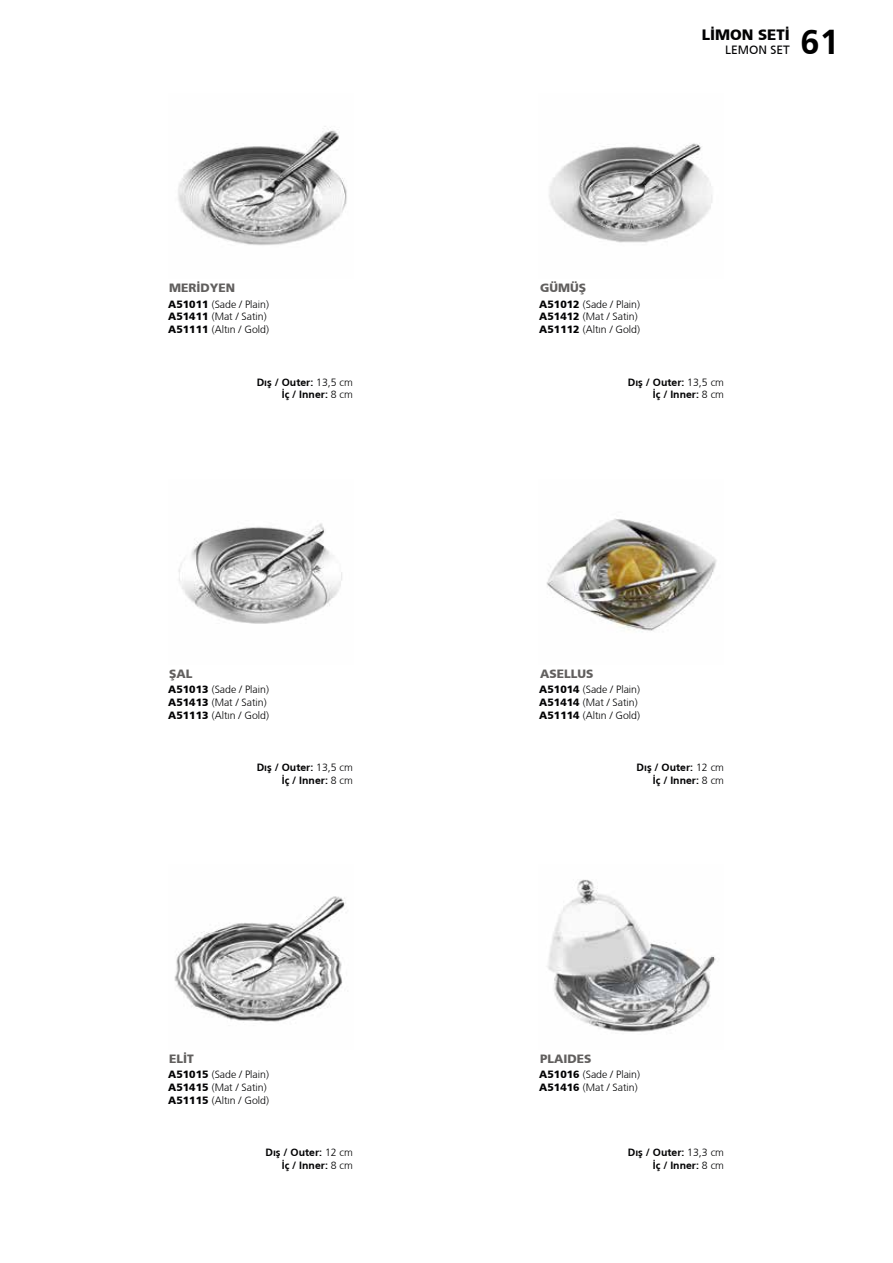
<style>
.page{position:relative;width:893px;height:1263px;background:#fff}
.page>*{position:absolute;margin:0;border:0;box-sizing:border-box;transform-origin:0 0}
.t1{font:700 34.5px "Frutiger CE";color:#000}
.t2{font:900 15px "Frutiger CE";color:#020203}
.t3{font:900 12px "Frutiger CE";color:#615f5e}
.t4{font:12px "Frutiger CE";color:#020203}
.t5{font:300 10.5px/12.6px "Frutiger CE";color:#020203}
.t6{font:700 10.5px/12.6px "Frutiger CE";color:#020203;text-align:right}
.s1{font-weight:900}
.s2{font-weight:300}
</style>
<div class="page">
<img style="left:547px;top:879px;width:169px;height:153px">
<img style="left:174px;top:896px;width:172px;height:126px">
<img style="left:546px;top:518px;width:171px;height:113px">
<img style="left:178px;top:523px;width:164px;height:101px">
<img style="left:549px;top:143px;width:163px;height:100px">
<img style="left:178px;top:126px;width:169px;height:120px">
<h2 class="t2" style="left:702px;top:26px;width:89px">LİMON SETİ</h2>
<p class="t4" style="left:725px;top:43px;width:66px">LEMON SET</p>
<h1 class="t1" style="left:801px;top:21px;width:40px">61</h1>
<p class="t3" style="left:169px;top:281px;width:68px">MERİDYEN</p>
<p class="t5" style="left:168px;top:298px;width:102px"><span class="s1">A51011</span> (Sade / Plain)<br><span class="s1">A51411</span> (Mat / Satin)<br><span class="s1">A51111</span> (Altın / Gold)</p>
<p class="t3" style="left:540px;top:281px;width:47px">GÜMÜŞ</p>
<p class="t5" style="left:539px;top:298px;width:102px"><span class="s1">A51012</span> (Sade / Plain)<br><span class="s1">A51412</span> (Mat / Satin)<br><span class="s1">A51112</span> (Altın / Gold)</p>
<p class="t6" style="left:257px;top:375px;width:98px">Dış / Outer: <span class="s2">13,5 cm<br></span>İç / Inner: <span class="s2">8 cm</span></p>
<p class="t6" style="left:628px;top:375px;width:98px">Dış / Outer: <span class="s2">13,5 cm<br></span>İç / Inner: <span class="s2">8 cm</span></p>
<p class="t3" style="left:169px;top:667px;width:25px">ŞAL</p>
<p class="t5" style="left:168px;top:683px;width:102px"><span class="s1">A51013</span> (Sade / Plain)<br><span class="s1">A51413</span> (Mat / Satin)<br><span class="s1">A51113</span> (Altın / Gold)</p>
<p class="t3" style="left:540px;top:667px;width:55px">ASELLUS</p>
<p class="t5" style="left:539px;top:683px;width:102px"><span class="s1">A51014</span> (Sade / Plain)<br><span class="s1">A51414</span> (Mat / Satin)<br><span class="s1">A51114</span> (Altın / Gold)</p>
<p class="t6" style="left:257px;top:761px;width:98px">Dış / Outer: <span class="s2">13,5 cm<br></span>İç / Inner: <span class="s2">8 cm</span></p>
<p class="t6" style="left:636px;top:761px;width:89px">Dış / Outer: <span class="s2">12 cm<br></span>İç / Inner: <span class="s2">8 cm</span></p>
<p class="t3" style="left:169px;top:1051px;width:26px">ELİT</p>
<p class="t5" style="left:168px;top:1068px;width:102px"><span class="s1">A51015</span> (Sade / Plain)<br><span class="s1">A51415</span> (Mat / Satin)<br><span class="s1">A51115</span> (Altın / Gold)</p>
<p class="t3" style="left:540px;top:1051px;width:53px">PLAIDES</p>
<p class="t5" style="left:539px;top:1068px;width:102px"><span class="s1">A51016</span> (Sade / Plain)<br><span class="s1">A51416</span> (Mat / Satin)</p>
<p class="t6" style="left:265px;top:1146px;width:89px">Dış / Outer: <span class="s2">12 cm<br></span>İç / Inner: <span class="s2">8 cm</span></p>
<p class="t6" style="left:628px;top:1146px;width:98px">Dış / Outer: <span class="s2">13,3 cm<br></span>İç / Inner: <span class="s2">8 cm</span></p>
</div>
